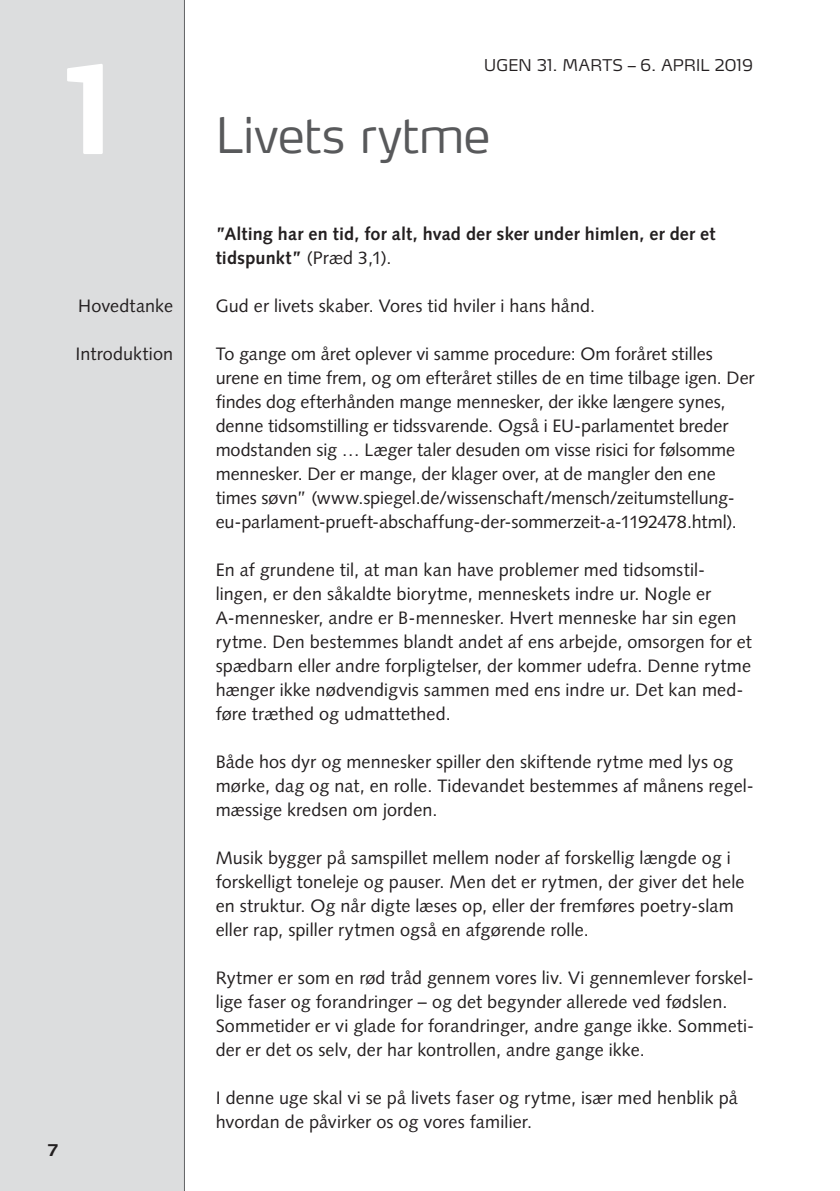
<style>
.page{position:relative;width:840px;height:1191px;background:#fff}
.page>*{position:absolute;margin:0;border:0;box-sizing:border-box;transform-origin:0 0}
.t1{font:700 120px "Max LF";color:#fff}
.t2{font:300 48px "Max LF";letter-spacing:-.005em;color:#58595b}
.t3{font:18px/24px "Syntax LT Std";letter-spacing:.005em;color:#231f20}
.t4{font:700 18px/24px "Syntax LT Std";letter-spacing:.01em;color:#231f20}
.t5{font:300 16px "Max LF";letter-spacing:.01em;color:#231f20}
.t6{font:700 16px "Max LF";color:#231f20}
.s1{font-weight:400}
</style>
<div class="page">
<div style="left:0;top:0;width:184px;height:1191px;background:#dcddde"></div>
<hr style="left:184px;top:0;width:1px;height:1191px;background:#636466">
<h1 class="t1" style="left:64px;top:54px;width:52px">1</h1>
<p class="t3" style="left:78px;top:295px;width:96px">Hovedtanke</p>
<p class="t3" style="left:75px;top:343px;width:99px">Introduktion</p>
<p class="t6" style="left:48px;top:1143px;width:12px">7</p>
<p class="t5" style="left:484px;top:58px;width:270px">UGEN 31. MARTS – 6. APRIL 2019</p>
<h2 class="t2" style="left:215px;top:113px;width:276px">Livets rytme</h2>
<p class="t4" style="left:215px;top:223px;width:501px">”Alting har en tid, for alt, hvad der sker under himlen, er der et tidspunkt” <span class="s1">(Præd 3,1).</span></p>
<p class="t3" style="left:215px;top:295px;width:381px">Gud er livets skaber. Vores tid hviler i hans hånd.</p>
<p class="t3" style="left:215px;top:343px;width:540px">To gange om året oplever vi samme procedure: Om foråret stilles urene en time frem, og om efteråret stilles de en time tilbage igen. Der findes dog efterhånden mange mennesker, der ikke længere synes, denne tidsomstilling er tidssvarende. Også i EU-parlamentet breder modstanden sig … Læger taler desuden om visse risici for følsomme mennesker. Der er mange, der klager over, at de mangler den ene times søvn” (www.spiegel.de/wissenschaft/mensch/zeitumstellung&shy;eu-parlament-prueft-abschaffung-der-sommerzeit-a-1192478.html).</p>
<p class="t3" style="left:215px;top:559px;width:537px">En af grundene til, at man kan have problemer med tidsomstil&shy;lingen, er den såkaldte biorytme, menneskets indre ur. Nogle er A-mennesker, andre er B-mennesker. Hvert menneske har sin egen rytme. Den bestemmes blandt andet af ens arbejde, omsorgen for et spædbarn eller andre forpligtelser, der kommer udefra. Denne rytme hænger ikke nødvendigvis sammen med ens indre ur. Det kan med&shy;føre træthed og udmattethed.</p>
<p class="t3" style="left:215px;top:751px;width:539px">Både hos dyr og mennesker spiller den skiftende rytme med lys og mørke, dag og nat, en rolle. Tidevandet bestemmes af månens regel&shy;mæssige kredsen om jorden.</p>
<p class="t3" style="left:215px;top:847px;width:530px">Musik bygger på samspillet mellem noder af forskellig længde og i forskelligt toneleje og pauser. Men det er rytmen, der giver det hele en struktur. Og når digte læses op, eller der fremføres poetry-slam eller rap, spiller rytmen også en afgørende rolle.</p>
<p class="t3" style="left:215px;top:967px;width:539px">Rytmer er som en rød tråd gennem vores liv. Vi gennemlever forskel&shy;lige faser og forandringer – og det begynder allerede ved fødslen.<br>Sommetider er vi glade for forandringer, andre gange ikke. Sommeti&shy;der er det os selv, der har kontrollen, andre gange ikke.</p>
<p class="t3" style="left:215px;top:1087px;width:523px">I denne uge skal vi se på livets faser og rytme, især med henblik på hvordan de påvirker os og vores familier.</p>
</div>
